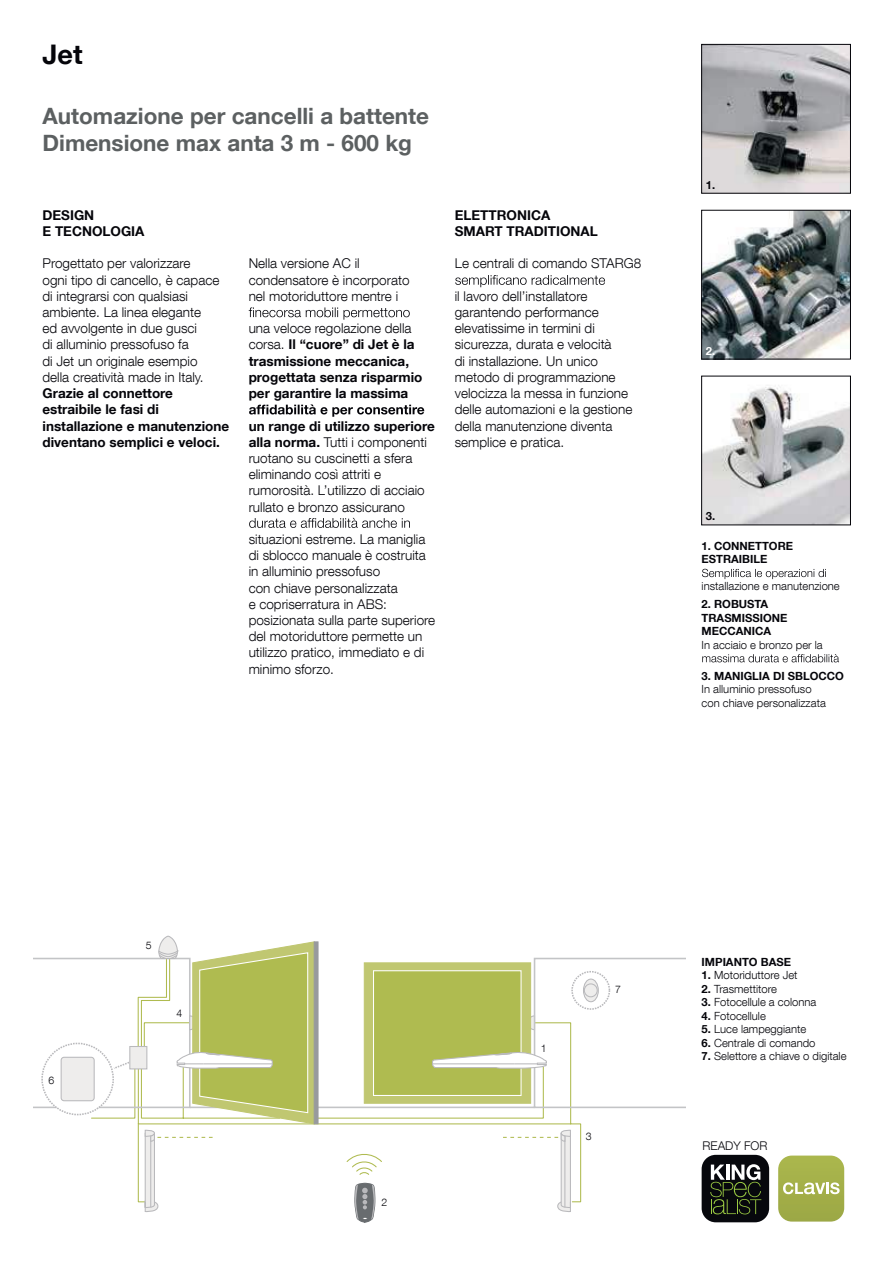
<style>
.page{position:relative;width:893px;height:1263px;background:#fff}
.page>*{position:absolute;margin:0;border:0;box-sizing:border-box;transform-origin:0 0}
.t1{font:700 27px "Helvetica Neue LT Com";color:#05050a}
.t2{font:700 22.5px/27px "Helvetica Neue LT Com";color:#5c6061}
.t3{font:300 13.5px/16.2px "Helvetica Neue LT Com";color:#05050a}
.t4{font:700 13.5px/16.2px "Helvetica Neue LT Com";color:#05050a}
.t5{font:300 12px "Helvetica Neue LT Com";color:#05050a}
.t6{font:300 11.25px/13.5px "Helvetica Neue LT Com";color:#05050a}
.t7{font:700 11.25px/13.5px "Helvetica Neue LT Com";color:#05050a}
.t8{font:700 11.25px "Helvetica Neue LT Com";color:#fff}
.t9{font:300 10.5px "Helvetica Neue LT Com";color:#05050a}
.s1{font-weight:300}
.s2{font-weight:700}
</style>
<div class="page">
<svg style="left:315px;top:1109px;width:267px;height:94px"></svg>
<svg style="left:319px;top:957px;width:366px;height:152px"></svg>
<svg style="left:315px;top:941px;width:4px;height:183px"></svg>
<div style="left:364px;top:962px;width:167px;height:142px;background:#c0c771;border:1px solid #c0c771"></div>
<div style="left:373px;top:970px;width:149px;height:126px;background:#afbb50;border:1px solid #fff"></div>
<svg style="left:583px;top:979px;width:15px;height:23px"></svg>
<div style="left:583px;top:978px;width:16px;height:24px;border:1px solid #b9b9bc;border-radius:50%"></div>
<div style="left:571px;top:971px;width:39px;height:39px;border:2px dashed #b9b9bc;border-radius:50%"></div>
<div style="left:584px;top:984px;width:13px;height:13px;background:#eeedec;border-radius:50%"></div>
<div style="left:584px;top:983px;width:14px;height:14px;border:1px solid #b9b9bc;border-radius:50%"></div>
<svg style="left:346px;top:1152px;width:37px;height:24px"></svg>
<svg style="left:354px;top:1182px;width:22px;height:40px"></svg>
<svg style="left:501px;top:1125px;width:70px;height:87px"></svg>
<svg style="left:432px;top:1051px;width:115px;height:18px"></svg>
<svg style="left:33px;top:935px;width:282px;height:277px"></svg>
<img style="left:703px;top:385px;width:146px;height:138px">
<div style="left:701px;top:376px;width:150px;height:149px;border:1px solid #05050a"></div>
<img style="left:703px;top:212px;width:146px;height:145px">
<div style="left:701px;top:210px;width:150px;height:149px;border:1px solid #05050a"></div>
<img style="left:703px;top:46px;width:146px;height:145px">
<div style="left:701px;top:44px;width:150px;height:149px;border:1px solid #05050a"></div>
<div style="left:702px;top:1155px;width:67px;height:67px;background:#07080d;border-radius:14px"></div>
<svg style="left:710px;top:1164px;width:51px;height:50px"></svg>
<svg style="left:778px;top:1155px;width:67px;height:67px;background:#afba61"></svg>
<svg style="left:249px;top:307px;width:161px;height:13px"></svg>
<svg style="left:249px;top:404px;width:175px;height:13px"></svg>
<svg style="left:249px;top:518px;width:161px;height:10px"></svg>
<svg style="left:455px;top:275px;width:150px;height:12px"></svg>
<svg style="left:702px;top:569px;width:124px;height:10px"></svg>
<svg style="left:702px;top:654px;width:137px;height:8px"></svg>
<h1 class="t1" style="left:43px;top:38px;width:42px">Jet</h1>
<h2 class="t2" style="left:43px;top:102px;width:388px">Automazione per cancelli a battente<br>Dimensione max anta 3 m - 600 kg</h2>
<p class="t4" style="left:43px;top:207px;width:103px">DESIGN<br>E TECNOLOGIA</p>
<p class="t3" style="left:43px;top:255px;width:178px">Progettato per valorizzare<br>ogni tipo di cancello, è capace di integrarsi con qualsiasi ambiente. La linea elegante<br>ed avvolgente in due gusci<br>di alluminio pressofuso fa<br>di Jet un originale esempio della creatività made in Italy.</p>
<p class="t4" style="left:43px;top:385px;width:188px">Grazie al connettore estraibile le fasi di installazione e manutenzione diventano semplici e veloci.</p>
<p class="t3" style="left:249px;top:255px;width:162px">Nella versione AC il condensatore è incorporato nel motoriduttore mentre i</p>
<p class="t4" style="left:249px;top:320px;width:175px"><span class="s1">una veloce regolazione della corsa.</span> Il “cuore” di Jet è la trasmissione meccanica, progettata senza risparmio per garantire la massima</p>
<p class="t3" style="left:249px;top:417px;width:188px"><span class="s2">un range di utilizzo superiore alla norma.</span> Tutti i componenti ruotano su cuscinetti a sfera eliminando così attriti e rumorosità. L’utilizzo di acciaio rullato e bronzo assicurano</p>
<p class="t3" style="left:249px;top:531px;width:188px">situazioni estreme. La maniglia di sblocco manuale è costruita in alluminio pressofuso<br>con chiave personalizzata<br>e copriserratura in ABS: posizionata sulla parte superiore del motoriduttore permette un utilizzo pratico, immediato e di minimo sforzo.</p>
<p class="t4" style="left:455px;top:207px;width:144px">ELETTRONICA<br>SMART TRADITIONAL</p>
<p class="t3" style="left:455px;top:255px;width:188px">Le centrali di comando STARG8</p>
<p class="t3" style="left:455px;top:288px;width:179px">il lavoro dell’installatore garantendo performance elevatissime in termini di sicurezza, durata e velocità<br>di installazione. Un unico metodo di programmazione velocizza la messa in funzione delle automazioni e la gestione della manutenzione diventa semplice e pratica.</p>
<p class="t7" style="left:706px;top:178px;width:11px">1.</p>
<p class="t8" style="left:706px;top:344px;width:11px">2.</p>
<p class="t7" style="left:706px;top:509px;width:11px">3.</p>
<p class="t7" style="left:702px;top:539px;width:93px">1. CONNETTORE<br>ESTRAIBILE</p>
<p class="t6" style="left:702px;top:579px;width:140px">installazione e manutenzione</p>
<p class="t7" style="left:702px;top:597px;width:87px">2. ROBUSTA<br>TRASMISSIONE<br>MECCANICA</p>
<p class="t6" style="left:702px;top:638px;width:123px">In acciaio e bronzo per la</p>
<p class="t7" style="left:702px;top:669px;width:144px">3. MANIGLIA DI SBLOCCO</p>
<p class="t6" style="left:702px;top:682px;width:126px">In alluminio pressofuso con chiave personalizzata</p>
<p class="t9" style="left:48px;top:1073px;width:7px">6</p>
<p class="t9" style="left:146px;top:938px;width:7px">5</p>
<p class="t9" style="left:176px;top:1007px;width:7px">4</p>
<p class="t9" style="left:381px;top:1196px;width:7px">2</p>
<p class="t9" style="left:541px;top:1042px;width:7px">1</p>
<p class="t9" style="left:615px;top:983px;width:7px">7</p>
<p class="t9" style="left:586px;top:1130px;width:7px">3</p>
<p class="t7" style="left:702px;top:954px;width:91px">IMPIANTO BASE</p>
<p class="t6" style="left:702px;top:968px;width:97px"><span class="s2">1.</span> Motoriduttore Jet</p>
<p class="t6" style="left:702px;top:982px;width:77px"><span class="s2">2.</span> Trasmettitore</p>
<p class="t6" style="left:702px;top:995px;width:116px"><span class="s2">3.</span> Fotocellule a colonna</p>
<p class="t6" style="left:702px;top:1009px;width:66px"><span class="s2">4.</span> Fotocellule</p>
<p class="t6" style="left:702px;top:1022px;width:106px"><span class="s2">5.</span> Luce lampeggiante</p>
<p class="t6" style="left:702px;top:1036px;width:115px"><span class="s2">6.</span> Centrale di comando</p>
<p class="t6" style="left:702px;top:1049px;width:146px"><span class="s2">7.</span> Selettore a chiave o digitale</p>
<p class="t5" style="left:702px;top:1138px;width:66px">READY FOR</p>
</div>
